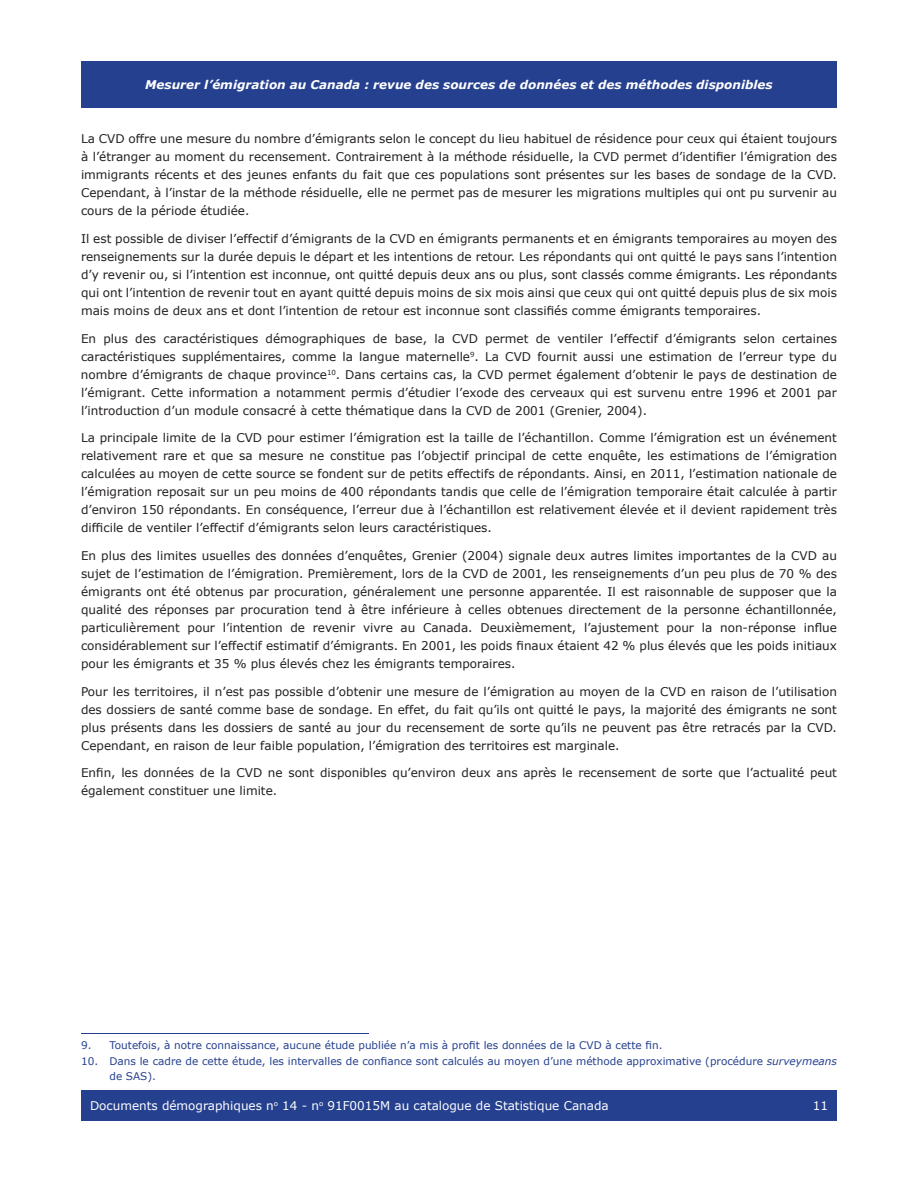
<style>
.page{position:relative;width:918px;height:1188px;background:#fff}
.page>*{position:absolute;margin:0;border:0;box-sizing:border-box;transform-origin:0 0}
.Regular_Paragraph{font:12px/18px "Verdana";color:#231f20;text-align:justify}
.Regular_Paragraph__L{font:12px/18px "Verdana";color:#231f20}
.t1{font:italic 700 12px "Verdana";color:#fff}
.t2{font:12px "Verdana";color:#fff}
.Footnotes{font:10.5px/15px "Verdana";color:#25408f}
.s1{font-style:italic}
</style>
<div class="page">
<div style="left:671px;top:1090px;width:166px;height:30px;background:#25408f"></div>
<div style="left:81px;top:62px;width:756px;height:46px;background:#25408f"></div>
<div style="left:81px;top:1090px;width:590px;height:30px;background:#25408f"></div>
<hr style="left:81px;top:1033px;width:288px;height:1px;background:#25408f">
<p class="t1" style="left:145px;top:77px;width:629px">Mesurer l’émigration au Canada : revue des sources de données et des méthodes disponibles</p>
<p class="Regular_Paragraph" style="left:81px;top:130px;width:758px">La CVD offre une mesure du nombre d’émigrants selon le concept du lieu habituel de résidence pour ceux qui étaient toujours à l’étranger au moment du recensement. Contrairement à la méthode résiduelle, la CVD permet d’identifier l’émigration des immigrants récents et des jeunes enfants du fait que ces populations sont présentes sur les bases de sondage de la CVD.<br>Cependant, à l’instar de la méthode résiduelle, elle ne permet pas de mesurer les migrations multiples qui ont pu survenir au cours de la période étudiée.</p>
<p class="Regular_Paragraph" style="left:81px;top:229px;width:757px">Il est possible de diviser l’effectif d’émigrants de la CVD en émigrants permanents et en émigrants temporaires au moyen des renseignements sur la durée depuis le départ et les intentions de retour. Les répondants qui ont quitté le pays sans l’intention d’y revenir ou, si l’intention est inconnue, ont quitté depuis deux ans ou plus, sont classés comme émigrants. Les répondants qui ont l’intention de revenir tout en ayant quitté depuis moins de six mois ainsi que ceux qui ont quitté depuis plus de six mois mais moins de deux ans et dont l’intention de retour est inconnue sont classifiés comme émigrants temporaires.</p>
<p class="Regular_Paragraph" style="left:81px;top:329px;width:758px">En plus des caractéristiques démographiques de base, la CVD permet de ventiler l’effectif d’émigrants selon certaines caractéristiques supplémentaires, comme la langue maternelle<sup>9</sup>. La CVD fournit aussi une estimation de l’erreur type du nombre d’émigrants de chaque province<sup>10</sup>. Dans certains cas, la CVD permet également d’obtenir le pays de destination de l’émigrant. Cette information a notamment permis d’étudier l’exode des cerveaux qui est survenu entre 1996 et 2001 par l’introduction d’un module consacré à cette thématique dans la CVD de 2001 (Grenier, 2004).</p>
<p class="Regular_Paragraph" style="left:81px;top:429px;width:757px">La principale limite de la CVD pour estimer l’émigration est la taille de l’échantillon. Comme l’émigration est un événement relativement rare et que sa mesure ne constitue pas l’objectif principal de cette enquête, les estimations de l’émigration calculées au moyen de cette source se fondent sur de petits effectifs de répondants. Ainsi, en 2011, l’estimation nationale de l’émigration reposait sur un peu moins de 400 répondants tandis que celle de l’émigration temporaire était calculée à partir d’environ 150 répondants. En conséquence, l’erreur due à l’échantillon est relativement élevée et il devient rapidement très difficile de ventiler l’effectif d’émigrants selon leurs caractéristiques.</p>
<p class="Regular_Paragraph" style="left:81px;top:546px;width:758px">En plus des limites usuelles des données d’enquêtes, Grenier (2004) signale deux autres limites importantes de la CVD au sujet de l’estimation de l’émigration. Premièrement, lors de la CVD de 2001, les renseignements d’un peu plus de 70 % des émigrants ont été obtenus par procuration, généralement une personne apparentée. Il est raisonnable de supposer que la qualité des réponses par procuration tend à être inférieure à celles obtenues directement de la personne échantillonnée, particulièrement pour l’intention de revenir vivre au Canada. Deuxièmement, l’ajustement pour la non-réponse influe considérablement sur l’effectif estimatif d’émigrants. En 2001, les poids finaux étaient 42 % plus élevés que les poids initiaux pour les émigrants et 35 % plus élevés chez les émigrants temporaires.</p>
<p class="Regular_Paragraph" style="left:81px;top:682px;width:758px">Pour les territoires, il n’est pas possible d’obtenir une mesure de l’émigration au moyen de la CVD en raison de l’utilisation des dossiers de santé comme base de sondage. En effet, du fait qu’ils ont quitté le pays, la majorité des émigrants ne sont plus présents dans les dossiers de santé au jour du recensement de sorte qu’ils ne peuvent pas être retracés par la CVD.<br>Cependant, en raison de leur faible population, l’émigration des territoires est marginale.</p>
<p class="Regular_Paragraph__L" style="left:81px;top:764px;width:758px">Enfin, les données de la CVD ne sont disponibles qu’environ deux ans après le recensement de sorte que l’actualité peut également constituer une limite.</p>
<p class="Footnotes" style="left:81px;top:1037px;width:583px">9. Toutefois, à notre connaissance, aucune étude publiée n’a mis à profit les données de la CVD à cette fin.</p>
<p class="Footnotes" style="left:109px;top:1054px;width:729px;text-indent:-28px">10. Dans le cadre de cette étude, les intervalles de confiance sont calculés au moyen d’une méthode approximative (procédure <span class="s1">surveymeans </span>de SAS).</p>
<p class="t2" style="left:90px;top:1097px;width:520px">Documents démographiques n<sup>o</sup> 14 - n<sup>o</sup> 91F0015M au catalogue de Statistique Canada</p>
<p class="t2" style="left:813px;top:1097px;width:17px">11</p>
</div>
